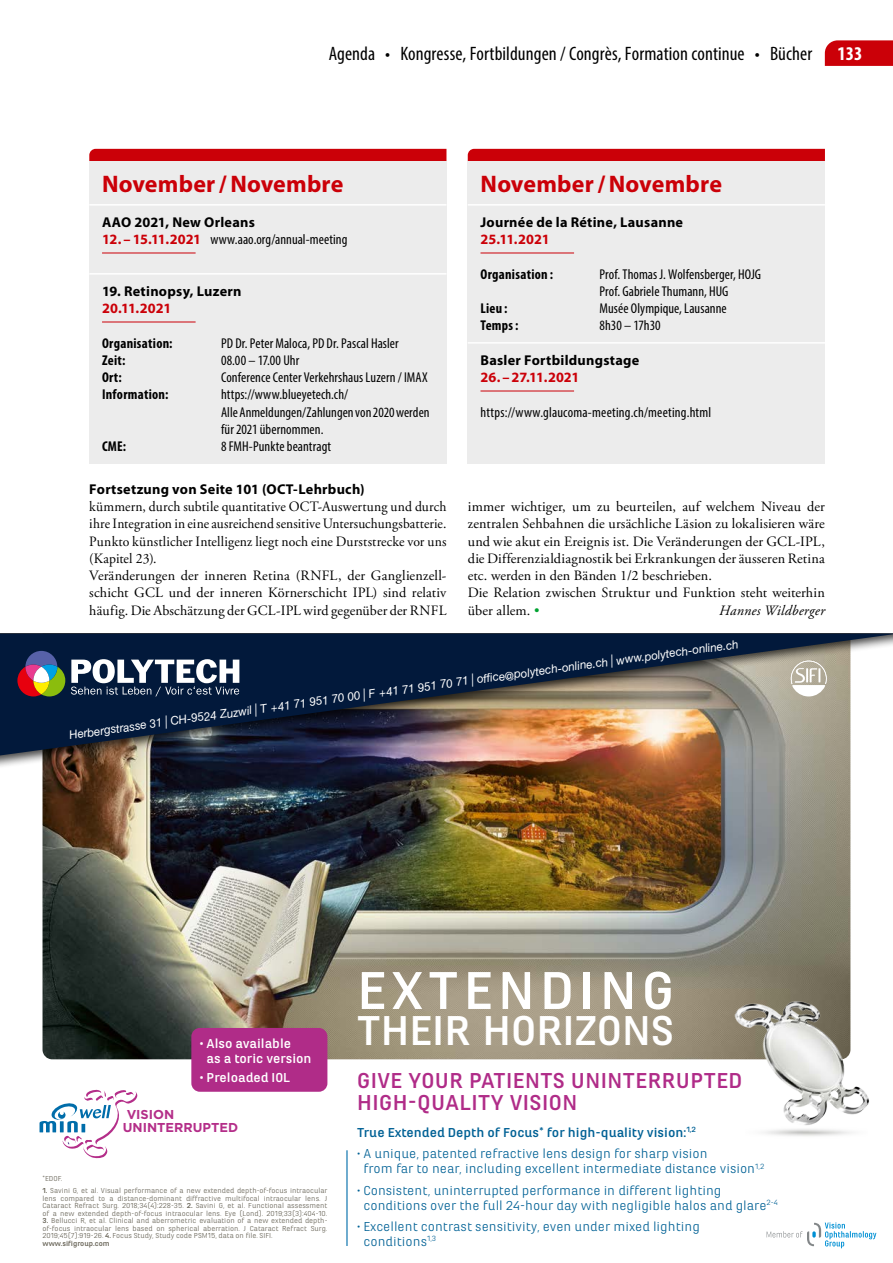
<style>
.page{position:relative;width:893px;height:1263px;background:#fff}
.page>*{position:absolute;margin:0;border:0;box-sizing:border-box;transform-origin:0 0}
.t1{font:700 55.5px "Marianina X Wd FY";letter-spacing:.095em;color:#fff}
.t2{font:700 43.5px "Marianina X Wd FY";color:#fff}
.t3{font:700 24px "Myriad Pro";letter-spacing:.01em;color:#cb0008}
.t4{font:700 22.5px/22.5px "Marianina X Wd FY";letter-spacing:.02em;color:#b02c88}
.t5{font:condensed 19.5px "Myriad Pro";letter-spacing:.005em;color:#000}
.t6{font:700 condensed 19.5px "Myriad Pro";color:#fff}
.t7{font:condensed 14.25px/17.2px "Myriad Pro";letter-spacing:.005em;color:#000}
.t8{font:14.25px/17.2px "Adobe Garamond Pro";letter-spacing:.01em;color:#000;scale:.96 1}
.t9{font:14.25px/17.2px "Adobe Garamond Pro";letter-spacing:.01em;color:#000}
.t10{font:700 14.25px "Myriad Pro";letter-spacing:.02em;color:#000}
.t11{font:700 condensed 14.25px "Myriad Pro";letter-spacing:.02em;color:#000}
.t12{font:700 14.25px "Myriad Pro";color:#cb0008}
.t13{font:italic 14.25px "Adobe Garamond Pro";letter-spacing:.02em;color:#000}
.t14{font:13.5px/15px "Marianina X Wd FY";color:#006195}
.t15{font:700 13.5px "Marianina X Wd FY";color:#006195}
.t16{font:700 13.5px/15px "Marianina X Wd FY";color:#fff}
.t17{font:700 12.9px/13.6px "Gotham";color:#b42e89}
.t18{font:italic 11.85px "Helvetica Neue";color:#fff}
.t19{font:7.5px/7.5px "Marianina X Wd FY";color:#635f52;text-align:justify}
.s1{font-weight:700;font-stretch:normal;color:#cb0008}
.s2{color:#00a231}
.s3{font-size:13.05px}
.s4{font-weight:700}
</style>
<div class="page">
<svg style="left:825px;top:40px;width:68px;height:26px"></svg>
<svg style="left:468px;top:149px;width:357px;height:13px"></svg>
<div style="left:468px;top:162px;width:357px;height:302px;background:#ececec"></div>
<hr style="left:468px;top:204px;width:357px;height:2px;background:#fff">
<hr style="left:480px;top:253px;width:94px;height:1px;background:#cb0008">
<hr style="left:468px;top:342px;width:357px;height:2px;background:#fff">
<hr style="left:480px;top:391px;width:94px;height:1px;background:#cb0008">
<svg style="left:89px;top:149px;width:357px;height:13px"></svg>
<div style="left:89px;top:162px;width:357px;height:302px;background:#ececec"></div>
<hr style="left:89px;top:204px;width:357px;height:2px;background:#fff">
<hr style="left:102px;top:253px;width:94px;height:1px;background:#cb0008">
<hr style="left:89px;top:273px;width:357px;height:2px;background:#fff">
<hr style="left:102px;top:322px;width:94px;height:1px;background:#cb0008">
<img style="left:43px;top:770px;width:807px;height:289px">
<svg style="left:40px;top:1089px;width:97px;height:70px"></svg>
<img style="left:728px;top:994px;width:141px;height:137px">
<hr style="left:346px;top:1150px;width:2px;height:96px;background:#006daa">
<div style="left:191px;top:1028px;width:136px;height:64px;background:#b02c88;border-radius:9px"></div>
<div style="left:0;top:634px;width:893px;height:136px;background:#000;opacity:.75"></div>
<img style="left:0;top:634px;width:893px;height:121px">
<svg style="left:71px;top:659px;width:168px;height:37px"></svg>
<svg style="left:17px;top:651px;width:48px;height:45px"></svg>
<svg style="left:767px;top:1222px;width:109px;height:26px"></svg>
<h3 class="t5" style="left:329px;top:42px;width:485px">Agenda • Kongresse, Fortbildungen / Congrès, Formation continue • Bücher</h3>
<h3 class="t6" style="left:838px;top:41px;width:26px">133</h3>
<h3 class="t3" style="left:102px;top:171px;width:243px">November/Novembre</h3>
<h3 class="t10" style="left:102px;top:214px;width:154px">AAO 2021, New Orleans</h3>
<h3 class="t7" style="left:102px;top:231px;width:247px"><span class="s1">12. – 15.11.2021</span> www.aao.org/annual-meeting</h3>
<h3 class="t10" style="left:102px;top:283px;width:141px">19. Retinopsy, Luzern</h3>
<h3 class="t12" style="left:102px;top:300px;width:71px">20.11.2021</h3>
<h3 class="t11" style="left:102px;top:334px;width:72px">Organisation:</h3>
<h3 class="t7" style="left:221px;top:334px;width:179px">PD Dr. Peter Maloca, PD Dr. Pascal Hasler</h3>
<h3 class="t11" style="left:102px;top:351px;width:25px">Zeit:</h3>
<h3 class="t7" style="left:221px;top:351px;width:80px">08.00 – 17.00 Uhr</h3>
<h3 class="t11" style="left:102px;top:368px;width:21px">Ort:</h3>
<h3 class="t7" style="left:221px;top:369px;width:208px">Conference Center Verkehrshaus Luzern / IMAX</h3>
<h3 class="t11" style="left:102px;top:386px;width:68px">Information:</h3>
<h3 class="t7" style="left:221px;top:386px;width:210px">https://www.blueyetech.ch/<br>Alle Anmeldungen/Zahlungen von 2020 werden für 2021 übernommen.</h3>
<h3 class="t11" style="left:102px;top:437px;width:26px">CME:</h3>
<h3 class="t7" style="left:221px;top:438px;width:112px">8 FMH-Punkte beantragt</h3>
<h3 class="t10" style="left:89px;top:481px;width:277px">Fortsetzung von Seite 101 (OCT-Lehrbuch)</h3>
<p class="t8" style="left:89px;top:498px;width:374px">kümmern, durch subtile quantitative OCT-Auswertung und durch ihre Integration in eine ausreichend sensitive Untersuchungsbatterie.<br>Punkto künstlicher Intelligenz liegt noch eine Durststrecke vor uns (Kapitel 23).<br>Veränderungen der inneren Retina (RNFL, der Ganglienzell&shy;schicht GCL und der inneren Körnerschicht IPL) sind relativ häufig. Die Abschätzung der GCL-IPL wird gegenüber der RNFL</p>
<p class="t9" style="left:468px;top:498px;width:359px">immer wichtiger, um zu beurteilen, auf welchem Niveau der zentralen Sehbahnen die ursächliche Läsion zu lokalisieren wäre und wie akut ein Ereignis ist. Die Veränderungen der GCL-IPL, die Differenzialdiagnostik bei Erkrankungen der äusseren Retina etc. werden in den Bänden 1/2 beschrieben.<br>Die Relation zwischen Struktur und Funktion steht weiterhin über allem. <span class="s2">•</span></p>
<h3 class="t3" style="left:480px;top:171px;width:243px">November/Novembre</h3>
<h3 class="t10" style="left:480px;top:214px;width:204px">Journée de la Rétine, Lausanne</h3>
<h3 class="t12" style="left:480px;top:231px;width:71px">25.11.2021</h3>
<h3 class="t11" style="left:480px;top:265px;width:74px">Organisation :</h3>
<h3 class="t7" style="left:600px;top:265px;width:163px">Prof. Thomas J. Wolfensberger, HOJG<br>Prof. Gabriele Thumann, HUG</h3>
<h3 class="t11" style="left:480px;top:299px;width:29px">Lieu :</h3>
<h3 class="t7" style="left:600px;top:300px;width:129px">Musée Olympique, Lausanne</h3>
<h3 class="t11" style="left:480px;top:317px;width:40px">Temps:</h3>
<h3 class="t7" style="left:600px;top:317px;width:63px">8h30 – 17h30</h3>
<h3 class="t10" style="left:480px;top:352px;width:160px">Basler Fortbildungstage</h3>
<h3 class="t12" style="left:480px;top:369px;width:100px">26. – 27.11.2021</h3>
<h3 class="t7" style="left:480px;top:403px;width:232px">https://www.glaucoma-meeting.ch/meeting.html</h3>
<h3 class="t13" style="left:719px;top:602px;width:107px">Hannes Wildberger</h3>
<h3 class="t18" style="left:69px;top:729px;width:677px;rotate:-8deg">Herbergstrasse 31 <span class="s3">|</span> CH-9524 Zuzwil <span class="s3">|</span> T +41 71 951 70 00 <span class="s3">|</span> F +41 71 951 70 71 <span class="s3">|</span> offi ce@polytech-online.ch <span class="s3">|</span> www.polytech-online.ch</h3>
<h1 class="t1" style="left:357px;top:961px;width:318px">EXTENDING</h1>
<h2 class="t2" style="left:357px;top:1007px;width:319px">THEIR HORIZONS</h2>
<h3 class="t16" style="left:207px;top:1035px;width:107px;text-indent:-7px">• Also available<br>as a toric version</h3>
<h3 class="t16" style="left:200px;top:1070px;width:92px">• Preloaded IOL</h3>
<h3 class="t4" style="left:357px;top:1069px;width:387px">GIVE YOUR PATIENTS UNINTERRUPTED<br>HIGH-QUALITY VISION</h3>
<h3 class="t17" style="left:123px;top:1107px;width:117px">VISION<br>UNINTERRUPTED</h3>
<h3 class="t15" style="left:357px;top:1125px;width:340px">True Extended Depth of Focus* for high-quality vision:<sup>1,2</sup></h3>
<h3 class="t14" style="left:364px;top:1146px;width:402px;text-indent:-6px">• A unique, patented refractive lens design for sharp vision<br>from far to near, including excellent intermediate distance vision<sup>1,2</sup></h3>
<h3 class="t14" style="left:364px;top:1183px;width:416px;text-indent:-6px">• Consistent, uninterrupted performance in different lighting conditions over the full 24-hour day with negligible halos and glare<sup>2-4</sup></h3>
<h3 class="t14" style="left:364px;top:1219px;width:338px;text-indent:-6px">• Excellent contrast sensitivity, even under mixed lighting conditions<sup>1,3</sup></h3>
<p class="t19" style="left:43px;top:1175px;width:21px">*EDOF.</p>
<p class="t19" style="left:43px;top:1187px;width:286px"><span class="s4">1.</span> Savini G, et al. Visual performance of a new extended depth-of-focus intraocular lens compared to a distance-dominant diffractive multifocal intraocular lens. J Cataract Refract Surg. 2018;34(4):228-35. <span class="s4">2.</span> Savini G, et al. Functional assessment of a new extended depth-of-focus intraocular lens. Eye (Lond). 2019;33(3):404-10.</p>
<p class="t19" style="left:43px;top:1217px;width:286px;text-align:left"><span class="s4">3.</span> Bellucci R, et al. Clinical and aberrometric evaluation of a new extended depth&shy;of-focus intraocular lens based on spherical aberration. J Cataract Refract Surg.<br>2019;45(7):919-26. <span class="s4">4.</span> Focus Study, Study code PSM15, data on file. SIFI. <span class="s4">www.sifigroup.com</span></p>
</div>
